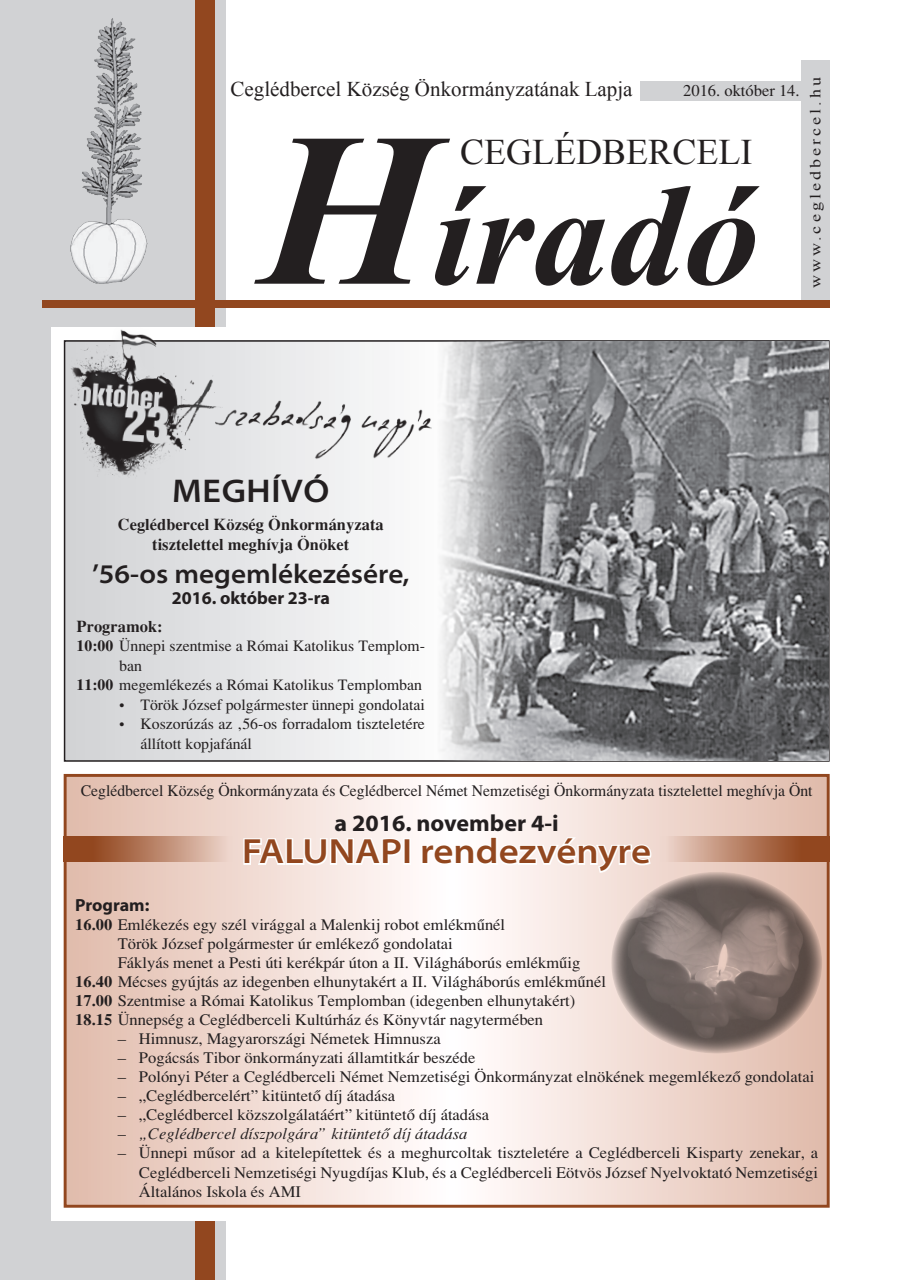
<style>
.page{position:relative;width:902px;height:1280px;background:#fff}
.page>*{position:absolute;margin:0;border:0;box-sizing:border-box;transform-origin:0 0}
.t1{font:italic 700 144px "Times New Roman";color:#231f20;scale:1.05 1}
.t2{font:36px "Times New Roman";color:#231f20}
.t3{font:600 semi-expanded 35.1px "Myriad Pro";color:#92471f}
.t4{font:600 semi-expanded 33px "Myriad Pro";letter-spacing:.02em;color:#231f20}
.t5{font:600 semi-expanded 27px "Myriad Pro";color:#231f20}
.t6{font:700 23.4px "Myriad Pro";color:#231f20}
.t7{font:21px "Times New Roman";color:#231f20}
.t8{font:700 18px "Myriad Pro";color:#231f20}
.t9{font:700 17.55px "Myriad Pro";letter-spacing:-.005em;color:#231f20}
.t10{font:16.5px/19.5px "H Times Bold";color:#231f20;text-align:center}
.t11{font:16.5px "H Times";color:#231f20}
.t12{font:16.05px/19px "H Times";color:#231f20;text-align:justify}
.t13{font:16.05px "H Times Italic";color:#231f20}
.t14{font:15.75px/19.5px "H Times";color:#231f20}
.t15{font:15px "Times New Roman";letter-spacing:.17em;color:#231f20;scale:1.2 1}
.s1{font-size:219px}
.s2{font-family:"H Times Bold"}
</style>
<div class="page">
<div style="left:801px;top:60px;width:28px;height:244px;background:#d1d2d4"></div>
<div style="left:0;top:0;width:225px;height:1280px;background:#d1d2d4"></div>
<div style="left:196px;top:0;width:19px;height:1280px;background:#92471f"></div>
<div style="left:43px;top:300px;width:786px;height:8px;background:#92471f"></div>
<img style="left:70px;top:18px;width:78px;height:266px">
<div style="left:51px;top:327px;width:187px;height:893px;background:#fff"></div>
<div style="left:640px;top:81px;width:168px;height:19px;background:#d1d2d4"></div>
<svg style="left:67px;top:505px;width:305px;height:254px"></svg>
<svg style="left:68px;top:778px;width:757px;height:426px"></svg>
<svg style="left:242px;top:823px;width:162px;height:44px"></svg>
<svg style="left:419px;top:773px;width:233px;height:114px"></svg>
<div style="left:64px;top:774px;width:765px;height:434px;border:3px solid #92471f"></div>
<img style="left:63px;top:319px;width:374px;height:186px">
<img style="left:372px;top:342px;width:456px;height:418px">
<svg style="left:64px;top:837px;width:169px;height:25px;background:#b78065"></svg>
<svg style="left:660px;top:837px;width:169px;height:25px;background:#b88166"></svg>
<img style="left:611px;top:872px;width:211px;height:181px">
<h3 class="t7" style="left:230px;top:75px;width:403px">Ceglédbercel Község Önkormányzatának Lapja</h3>
<h2 class="t2" style="left:460px;top:128px;width:293px">CEGLÉDBERCELI</h2>
<p class="t11" style="left:683px;top:81px;width:118px">2016. október 14.</p>
<h1 class="t1" style="left:261px;top:135px;width:476px"><span class="s1">H</span>íradó</h1>
<p class="t15" style="left:805px;top:288px;width:177px;rotate:-90deg">www.cegledbercel.hu</p>
<h3 class="t4" style="left:172px;top:473px;width:158px">MEGHÍVÓ</h3>
<p class="t10" style="left:118px;top:515px;width:267px">Ceglédbercel Község Önkormányzata tisztelettel meghívja Önöket</p>
<h3 class="t5" style="left:92px;top:559px;width:319px">’56-os megemlékezésére,</h3>
<p class="t8" style="left:172px;top:586px;width:160px">2016. október 23-ra</p>
<p class="t10" style="left:77px;top:616px;width:88px">Programok:</p>
<p class="t14" style="left:77px;top:636px;width:350px"><span class="s2">10:00</span> Ünnepi szentmise a Római Katolikus Templom-</p>
<p class="t14" style="left:119px;top:656px;width:24px">ban</p>
<p class="t14" style="left:77px;top:675px;width:347px"><span class="s2">11:00</span> megemlékezés a Római Katolikus Templomban</p>
<p class="t14" style="left:119px;top:695px;width:307px">• Török József polgármester ünnepi gondolatai</p>
<p class="t14" style="left:140px;top:714px;width:286px;text-indent:-21px">• Koszorúzás az ‚56-os forradalom tiszteletére állított kopjafánál</p>
<p class="t12" style="left:81px;top:781px;width:733px">Ceglédbercel Község Önkormányzata és Ceglédbercel Német Nemzetiségi Önkormányzata tisztelettel meghívja Önt</p>
<h3 class="t6" style="left:334px;top:808px;width:225px">a 2016. november 4-i</h3>
<h3 class="t3" style="left:242px;top:832px;width:410px">FALUNAPI rendezvényre</h3>
<p class="t9" style="left:75px;top:894px;width:76px">Program:</p>
<p class="t12" style="left:75px;top:915px;width:431px"><span class="s2">16.00</span> Emlékezés egy szél virággal a Malenkij robot emlékműnél</p>
<p class="t12" style="left:118px;top:934px;width:336px">Török József polgármester úr emlékező gondolatai</p>
<p class="t12" style="left:118px;top:953px;width:464px">Fáklyás menet a Pesti úti kerékpár úton a II. Világháborús emlékműig</p>
<p class="t12" style="left:75px;top:972px;width:532px"><span class="s2">16.40</span> Mécses gyújtás az idegenben elhunytakért a II. Világháborús emlékműnél</p>
<p class="t12" style="left:75px;top:991px;width:501px"><span class="s2">17.00</span> Szentmise a Római Katolikus Templomban (idegenben elhunytakért)</p>
<p class="t12" style="left:75px;top:1010px;width:469px"><span class="s2">18.15</span> Ünnepség a Ceglédberceli Kultúrház és Könyvtár nagytermében</p>
<p class="t12" style="left:118px;top:1029px;width:324px">– Himnusz, Magyarországi Németek Himnusza</p>
<p class="t12" style="left:118px;top:1048px;width:359px">– Pogácsás Tibor önkormányzati államtitkár beszéde</p>
<p class="t12" style="left:118px;top:1067px;width:698px">– Polónyi Péter a Ceglédberceli Német Nemzetiségi Önkormányzat elnökének megemlékező gondolatai</p>
<p class="t12" style="left:118px;top:1086px;width:279px">– „Ceglédbercelért” kitüntető díj átadása</p>
<p class="t12" style="left:118px;top:1105px;width:373px">– „Ceglédbercel közszolgálatáért” kitüntető díj átadása</p>
<p class="t13" style="left:118px;top:1124px;width:351px">– „Ceglédbercel díszpolgára” kitüntető díj átadása</p>
<p class="t12" style="left:139px;top:1143px;width:680px;text-indent:-21px">– Ünnepi műsor ad a kitelepítettek és a meghurcoltak tiszteletére a Ceglédberceli Kisparty zenekar, a Ceglédberceli Nemzetiségi Nyugdíjas Klub, és a Ceglédberceli Eötvös József Nyelvoktató Nemzetiségi Általános Iskola és AMI</p>
</div>
